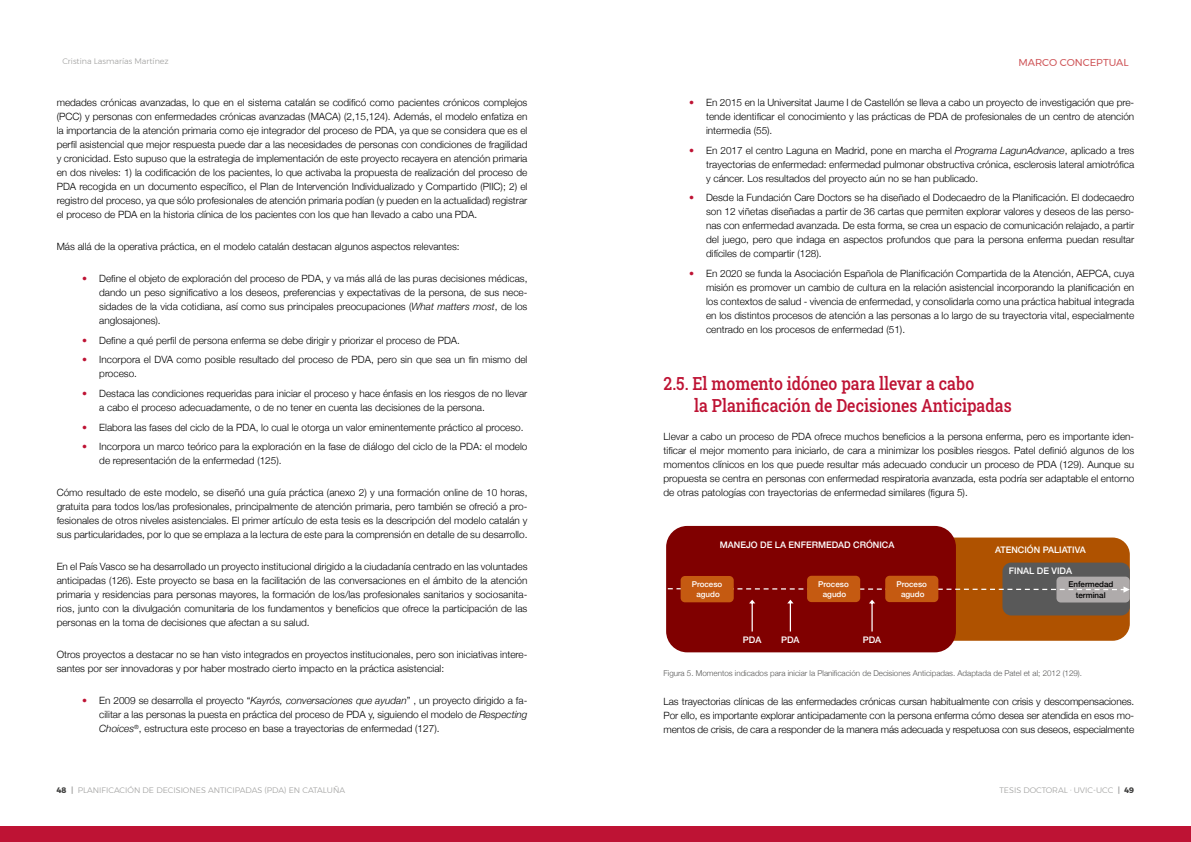
<style>
.page{position:relative;width:1191px;height:842px;background:#fff}
.page>*{position:absolute;margin:0;border:0;box-sizing:border-box;transform-origin:0 0}
.t1{font:500 18px/22px "Roboto Slab";color:#be1334;scale:.88 1}
.t2{font:300 10px/14px "Helvetica Neue";color:#000;text-align:justify}
.t3{font:10px "Montserrat";color:#cf575a}
.t4{font:500 9px "Helvetica Neue";color:#fff}
.t5{font:300 8px "Helvetica Neue";color:#575756}
.t6{font:300 8px "Montserrat";color:#9d9d9c}
.t7{font:500 8px/10px "Helvetica Neue";color:#fff;text-align:center}
.t8{font:500 8px/10.6px "Helvetica Neue";color:#000;text-align:center}
.s1{color:#be1334}
.s2{font-style:italic}
.s3{font-weight:700;color:#3c3c3b}
.s4{font-weight:600}
</style>
<div class="page">
<div style="left:595px;top:826px;width:596px;height:16px;background:#be1334"></div>
<div style="left:0;top:826px;width:595px;height:16px;background:#be1334"></div>
<div style="left:893px;top:537px;width:236px;height:104px;background:#af5200;border-radius:17px"></div>
<div style="left:666px;top:526px;width:290px;height:126px;background:#800000;border-radius:21px"></div>
<svg style="left:749px;top:600px;width:6px;height:31px"></svg>
<svg style="left:869px;top:600px;width:6px;height:31px"></svg>
<svg style="left:787px;top:600px;width:6px;height:31px"></svg>
<div style="left:1002px;top:563px;width:127px;height:52px;background:#595959;border-radius:9px"></div>
<div style="left:1056px;top:577px;width:73px;height:25px;background:#afabab;border-radius:4px"></div>
<svg style="left:668px;top:586px;width:461px;height:7px"></svg>
<div style="left:680px;top:576px;width:53px;height:26px;background:#c55a11;border-radius:4px"></div>
<div style="left:807px;top:576px;width:53px;height:26px;background:#c55a11;border-radius:4px"></div>
<div style="left:885px;top:576px;width:53px;height:26px;background:#c55a11;border-radius:4px"></div>
<p class="t6" style="left:62px;top:56px;width:108px">Cristina Lasmarías Martínez</p>
<p class="t3" style="left:1018px;top:55px;width:112px">MARCO CONCEPTUAL</p>
<p class="t2" style="left:57px;top:95px;width:472px">medades crónicas avanzadas, lo que en el sistema catalán se codificó como pacientes crónicos complejos (PCC) y personas con enfermedades crónicas avanzadas (MACA) (2,15,124). Además, el modelo enfatiza en la importancia de la atención primaria como eje integrador del proceso de PDA, ya que se considera que es el perfil asistencial que mejor respuesta puede dar a las necesidades de personas con condiciones de fragilidad y cronicidad. Esto supuso que la estrategia de implementación de este proyecto recayera en atención primaria en dos niveles: 1) la codificación de los pacientes, lo que activaba la propuesta de realización del proceso de PDA recogida en un documento específico, el Plan de Intervención Individualizado y Compartido (PIIC); 2) el registro del proceso, ya que sólo profesionales de atención primaria podían (y pueden en la actualidad) registrar el proceso de PDA en la historia clínica de los pacientes con los que han llevado a cabo una PDA.</p>
<p class="t2" style="left:57px;top:239px;width:404px">Más allá de la operativa práctica, en el modelo catalán destacan algunos aspectos relevantes:</p>
<p class="t2" style="left:99px;top:271px;width:430px;text-indent:-17px"><span class="s1">•</span> Define el objeto de exploración del proceso de PDA, y va más allá de las puras decisiones médicas, dando un peso significativo a los deseos, preferencias y expectativas de la persona, de sus nece&shy;sidades de la vida cotidiana, así como sus principales preocupaciones (<span class="s2">What matters most</span>, de los anglosajones).</p>
<p class="t2" style="left:82px;top:332px;width:379px"><span class="s1">•</span> Define a qué perfil de persona enferma se debe dirigir y priorizar el proceso de PDA.</p>
<p class="t2" style="left:99px;top:352px;width:430px;text-indent:-17px"><span class="s1">•</span> Incorpora el DVA como posible resultado del proceso de PDA, pero sin que sea un fin mismo del proceso.</p>
<p class="t2" style="left:99px;top:386px;width:429px;text-indent:-17px"><span class="s1">•</span> Destaca las condiciones requeridas para iniciar el proceso y hace énfasis en los riesgos de no llevar a cabo el proceso adecuadamente, o de no tener en cuenta las decisiones de la persona.</p>
<p class="t2" style="left:82px;top:419px;width:443px"><span class="s1">•</span> Elabora las fases del ciclo de la PDA, lo cual le otorga un valor eminentemente práctico al proceso.</p>
<p class="t2" style="left:99px;top:439px;width:430px;text-indent:-17px"><span class="s1">•</span> Incorpora un marco teórico para la exploración en la fase de diálogo del ciclo de la PDA: el modelo de representación de la enfermedad (125).</p>
<p class="t2" style="left:57px;top:485px;width:472px">Cómo resultado de este modelo, se diseñó una guía práctica (anexo 2) y una formación online de 10 horas, gratuita para todos los/las profesionales, principalmente de atención primaria, pero también se ofreció a pro&shy;fesionales de otros niveles asistenciales. El primer artículo de esta tesis es la descripción del modelo catalán y sus particularidades, por lo que se emplaza a la lectura de este para la comprensión en detalle de su desarrollo.</p>
<p class="t2" style="left:57px;top:559px;width:472px">En el País Vasco se ha desarrollado un proyecto institucional dirigido a la ciudadanía centrado en las voluntades anticipadas (126). Este proyecto se basa en la facilitación de las conversaciones en el ámbito de la atención primaria y residencias para personas mayores, la formación de los/las profesionales sanitarios y sociosanita&shy;rios, junto con la divulgación comunitaria de los fundamentos y beneficios que ofrece la participación de las personas en la toma de decisiones que afectan a su salud.</p>
<p class="t2" style="left:57px;top:647px;width:472px">Otros proyectos a destacar no se han visto integrados en proyectos institucionales, pero son iniciativas intere&shy;santes por ser innovadoras y por haber mostrado cierto impacto en la práctica asistencial:</p>
<p class="t2" style="left:99px;top:693px;width:430px;text-indent:-17px"><span class="s1">•</span> En 2009 se desarrolla el proyecto “<span class="s2">Kayrós, conversaciones que ayudan</span>” , un proyecto dirigido a fa&shy;cilitar a las personas la puesta en práctica del proceso de PDA y, siguiendo el modelo de <span class="s2">Respecting Choices</span><sup>®</sup>, estructura este proceso en base a trayectorias de enfermedad (127).</p>
<p class="t2" style="left:706px;top:95px;width:430px;text-indent:-17px"><span class="s1">•</span> En 2015 en la Universitat Jaume I de Castellón se lleva a cabo un proyecto de investigación que pre&shy;tende identificar el conocimiento y las prácticas de PDA de profesionales de un centro de atención intermedia (55).</p>
<p class="t2" style="left:706px;top:142px;width:430px;text-indent:-17px"><span class="s1">•</span> En 2017 el centro Laguna en Madrid, pone en marcha el <span class="s2">Programa LagunAdvance</span>, aplicado a tres trayectorias de enfermedad: enfermedad pulmonar obstructiva crónica, esclerosis lateral amiotrófica y cáncer. Los resultados del proyecto aún no se han publicado.</p>
<p class="t2" style="left:706px;top:190px;width:430px;text-indent:-17px"><span class="s1">•</span> Desde la Fundación Care Doctors se ha diseñado el Dodecaedro de la Planificación. El dodecaedro son 12 viñetas diseñadas a partir de 36 cartas que permiten explorar valores y deseos de las perso&shy;nas con enfermedad avanzada. De esta forma, se crea un espacio de comunicación relajado, a partir del juego, pero que indaga en aspectos profundos que para la persona enferma puedan resultar difíciles de compartir (128).</p>
<p class="t2" style="left:706px;top:266px;width:430px;text-indent:-17px"><span class="s1">•</span> En 2020 se funda la Asociación Española de Planificación Compartida de la Atención, AEPCA, cuya misión es promover un cambio de cultura en la relación asistencial incorporando la planificación en los contextos de salud - vivencia de enfermedad, y consolidarla como una práctica habitual integrada en los distintos procesos de atención a las personas a lo largo de su trayectoria vital, especialmente centrado en los procesos de enfermedad (51).</p>
<h1 class="t1" style="left:694px;top:372px;width:362px;text-indent:-30px">2.5. El momento idóneo para llevar a cabo<br>la Planificación de Decisiones Anticipadas</h1>
<p class="t2" style="left:663px;top:429px;width:472px">Llevar a cabo un proceso de PDA ofrece muchos beneficios a la persona enferma, pero es importante iden&shy;tificar el mejor momento para iniciarlo, de cara a minimizar los posibles riesgos. Patel definió algunos de los momentos clínicos en los que puede resultar más adecuado conducir un proceso de PDA (129). Aunque su propuesta se centra en personas con enfermedad respiratoria avanzada, esta podría ser adaptable el entorno de otras patologías con trayectorias de enfermedad similares (figura 5).</p>
<p class="t4" style="left:720px;top:538px;width:176px">MANEJO DE LA ENFERMEDAD CRÓNICA</p>
<p class="t4" style="left:995px;top:543px;width:92px">ATENCIÓN PALIATIVA</p>
<p class="t4" style="left:1009px;top:563px;width:65px">FINAL DE VIDA</p>
<p class="t8" style="left:1068px;top:578px;width:47px">Enfermedad terminal</p>
<p class="t7" style="left:691px;top:578px;width:32px">Proceso agudo</p>
<p class="t7" style="left:818px;top:578px;width:32px">Proceso agudo</p>
<p class="t7" style="left:896px;top:578px;width:32px">Proceso agudo</p>
<p class="t4" style="left:743px;top:632px;width:20px">PDA</p>
<p class="t4" style="left:781px;top:632px;width:20px">PDA</p>
<p class="t4" style="left:862px;top:632px;width:20px">PDA</p>
<p class="t5" style="left:663px;top:667px;width:420px">Figura 5. Momentos indicados para iniciar la Planificación de Decisiones Anticipadas. Adaptada de Patel et al; 2012 (129).</p>
<p class="t2" style="left:663px;top:693px;width:472px">Las trayectorias clínicas de las enfermedades crónicas cursan habitualmente con crisis y descompensaciones.<br>Por ello, es importante explorar anticipadamente con la persona enferma cómo desea ser atendida en esos mo&shy;mentos de crisis, de cara a responder de la manera más adecuada y respetuosa con sus deseos, especialmente</p>
<p class="t6" style="left:57px;top:784px;width:290px"><span class="s3">48</span> <span class="s4">|</span> PLANIFICACIÓN DE DECISIONES ANTICIPADAS (PDA) EN CATALUÑA</p>
<p class="t6" style="left:999px;top:784px;width:136px">TESIS DOCTORAL · UVIC-UCC <span class="s4">|</span> <span class="s3">49</span></p>
</div>
